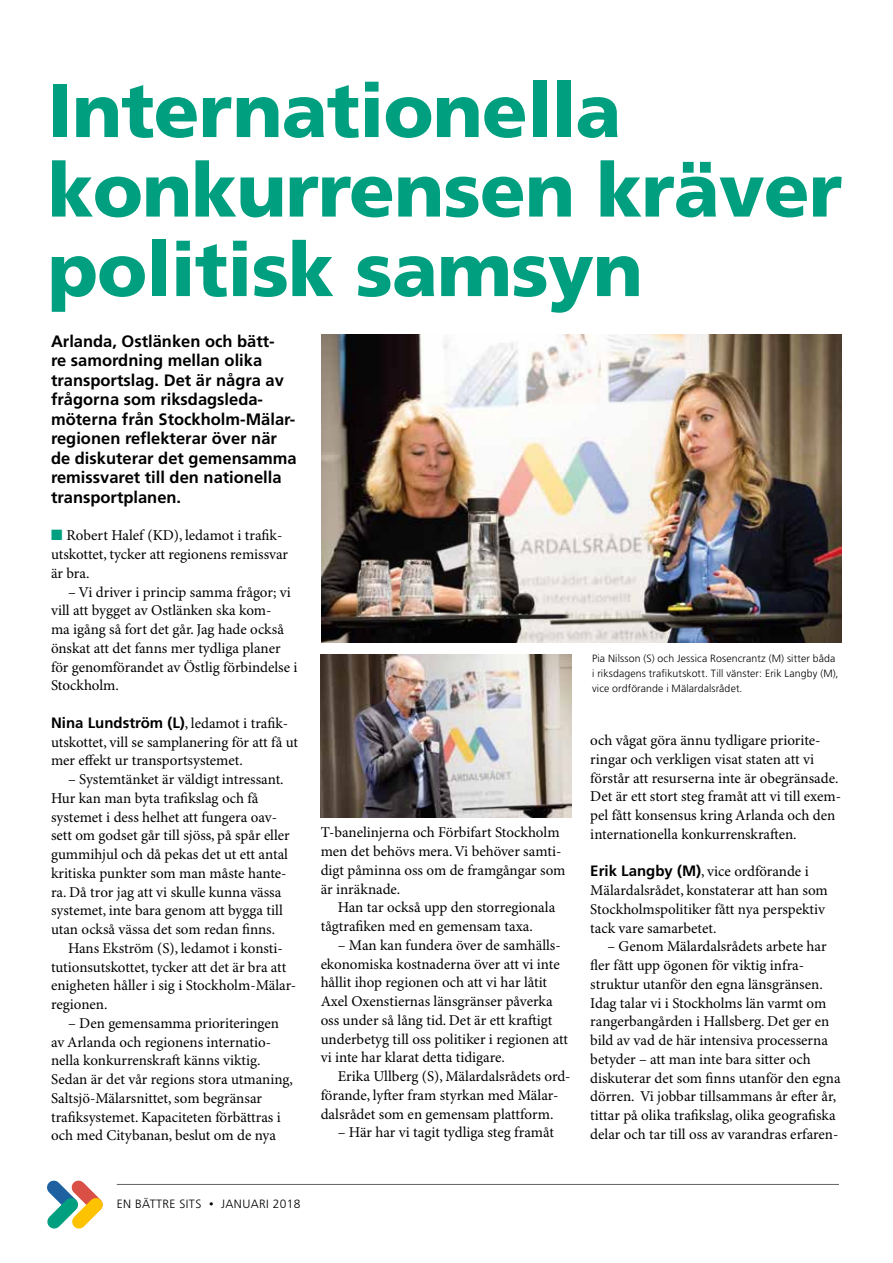
<style>
.page{position:relative;width:893px;height:1263px;background:#fff}
.page>*{position:absolute;margin:0;border:0;box-sizing:border-box;transform-origin:0 0}
.t1{font:900 75px/79.5px "Frutiger LT Std";letter-spacing:-.01em;color:#009f80}
.t2{font:700 16.5px/19.5px "Frutiger LT Std";color:#000}
.t3{font:15px/18.8px "Minion Pro";color:#000}
.t4{font:700 15px "Frutiger LT Std";color:#000}
.t5{font:300 12px "Frutiger LT Std";letter-spacing:.03em;color:#000}
.t6{font:300 10.5px/15px "Frutiger LT Std";letter-spacing:.01em;color:#000}
.s1{color:#009f80}
.s2{font-family:"Minion Pro";font-weight:400}
.s3{font-family:"Frutiger LT Std";font-weight:700}
.s4{font-size:9px}
</style>
<div class="page">
<hr style="left:117px;top:1184px;width:722px;height:1px;background:#646363">
<svg style="left:47px;top:1180px;width:56px;height:49px"></svg>
<img style="left:322px;top:334px;width:519px;height:309px">
<img style="left:320px;top:654px;width:251px;height:163px">
<h1 class="t1" style="left:48px;top:71px;width:796px">Internationella konkurrensen kräver politisk samsyn</h1>
<p class="t2" style="left:51px;top:331px;width:247px">Arlanda, Ostlänken och bätt-<br>re samordning mellan olika transportslag. Det är några av frågorna som riksdagsleda&shy;möterna från Stockholm-Mälar&shy;regionen reflekterar över när de diskuterar det gemensamma remissvaret till den nationella transportplanen.</p>
<p class="t3" style="left:51px;top:527px;width:239px"><span class="s1">■</span> Robert Halef (KD), ledamot i trafik&shy;utskottet, tycker att regionens remissvar är bra.</p>
<p class="t3" style="left:51px;top:583px;width:248px;text-indent:17px">– Vi driver i princip samma frågor; vi vill att bygget av Ostlänken ska kom-<br>ma igång så fort det går. Jag hade också önskat att det fanns mer tydliga planer för genomförandet av Östlig förbindelse i Stockholm.</p>
<p class="t4" style="left:51px;top:714px;width:239px">Nina Lundström (L)<span class="s2">, ledamot i trafik-</span></p>
<p class="t3" style="left:51px;top:733px;width:249px">utskottet, vill se samplanering för att få ut mer effekt ur transportsystemet.</p>
<p class="t3" style="left:68px;top:770px;width:217px">– Systemtänket är väldigt intressant.</p>
<p class="t3" style="left:51px;top:789px;width:209px">Hur kan man byta trafikslag och få</p>
<p class="t3" style="left:51px;top:808px;width:228px">systemet i dess helhet att fungera oav-</p>
<p class="t3" style="left:51px;top:827px;width:240px">sett om godset går till sjöss, på spår eller</p>
<p class="t3" style="left:51px;top:845px;width:239px">gummihjul och då pekas det ut ett antal</p>
<p class="t3" style="left:51px;top:864px;width:237px">kritiska punkter som man måste hante-</p>
<p class="t3" style="left:51px;top:883px;width:232px">ra. Då tror jag att vi skulle kunna vässa</p>
<p class="t3" style="left:51px;top:902px;width:233px">systemet, inte bara genom att bygga till</p>
<p class="t3" style="left:51px;top:920px;width:226px">utan också vässa det som redan finns.</p>
<p class="t3" style="left:68px;top:939px;width:216px">Hans Ekström (S), ledamot i konsti-</p>
<p class="t3" style="left:51px;top:958px;width:237px">tutionsutskottet, tycker att det är bra att</p>
<p class="t3" style="left:51px;top:977px;width:247px">enigheten håller i sig i Stockholm-Mälar-</p>
<p class="t3" style="left:51px;top:995px;width:58px">regionen.</p>
<p class="t3" style="left:51px;top:1014px;width:244px;text-indent:17px">– Den gemensamma prioriteringen av Arlanda och regionens internatio&shy;nella konkurrenskraft känns viktig.<br>Sedan är det vår regions stora utmaning, Saltsjö-Mälarsnittet, som begränsar trafiksystemet. Kapaciteten förbättras i och med Citybanan, beslut om de nya</p>
<p class="t3" style="left:321px;top:824px;width:246px">T-banelinjerna och Förbifart Stockholm men det behövs mera. Vi behöver samti&shy;digt påminna oss om de framgångar som är inräknade.</p>
<p class="t3" style="left:321px;top:899px;width:236px;text-indent:17px">Han tar också upp den storregionala tågtrafiken med en gemensam taxa.</p>
<p class="t3" style="left:321px;top:936px;width:249px;text-indent:17px">– Man kan fundera över de samhälls&shy;ekonomiska kostnaderna över att vi inte hållit ihop regionen och att vi har låtit Axel Oxenstiernas länsgränser påverka oss under så lång tid. Det är ett kraftigt underbetyg till oss politiker i regionen att vi inte har klarat detta tidigare.</p>
<p class="t3" style="left:321px;top:1067px;width:251px;text-indent:17px">Erika Ullberg (S), Mälardalsrådets ord&shy;förande, lyfter fram styrkan med Mälar&shy;dalsrådet som en gemensam plattform.</p>
<p class="t3" style="left:338px;top:1124px;width:218px">– Här har vi tagit tydliga steg framåt</p>
<p class="t6" style="left:592px;top:651px;width:248px">Pia Nilsson (S) och Jessica Rosencrantz (M) sitter båda i riksdagens trafikutskott. Till vänster: Erik Langby (M), vice ordförande i Mälardalsrådet.</p>
<p class="t3" style="left:590px;top:731px;width:252px">och vågat göra ännu tydligare priorite&shy;ringar och verkligen visat staten att vi förstår att resurserna inte är obegränsade.<br>Det är ett stort steg framåt att vi till exem&shy;pel fått konsensus kring Arlanda och den internationella konkurrenskraften.</p>
<p class="t3" style="left:590px;top:863px;width:239px"><span class="s3">Erik Langby (M)</span>, vice ordförande i Mälardalsrådet, konstaterar att han som Stockholmspolitiker fått nya perspektiv tack vare samarbetet.</p>
<p class="t3" style="left:590px;top:938px;width:252px;text-indent:17px">– Genom Mälardalsrådets arbete har fler fått upp ögonen för viktig infra&shy;struktur utanför den egna länsgränsen.<br>Idag talar vi i Stockholms län varmt om rangerbangården i Hallsberg. Det ger en bild av vad de här intensiva processerna betyder – att man inte bara sitter och diskuterar det som finns utanför den egna dörren. Vi jobbar tillsammans år efter år, tittar på olika trafikslag, olika geografiska delar och tar till oss av varandras erfaren-</p>
<p class="t5" style="left:117px;top:1197px;width:185px">EN bättre sits <span class="s4">•</span> Januari 2018</p>
</div>
